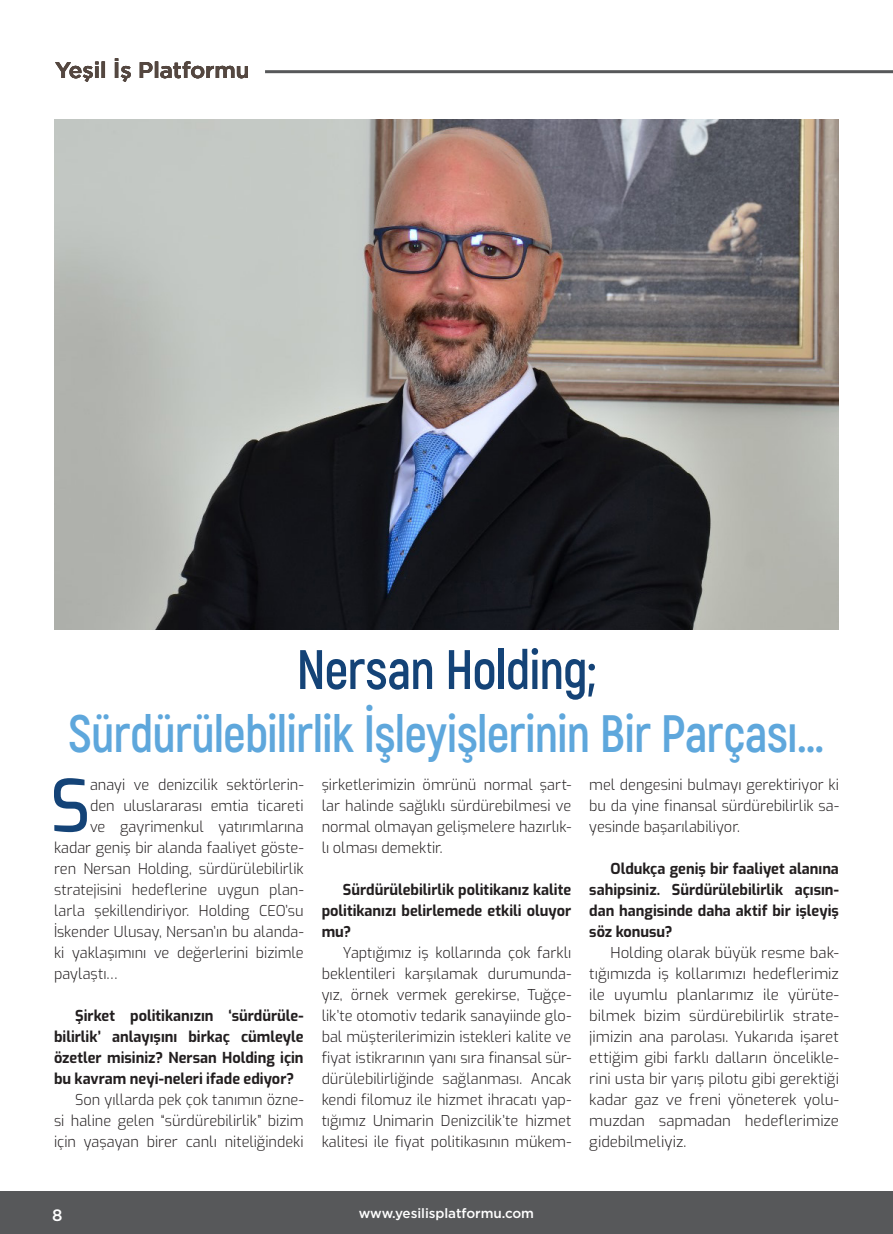
<style>
.page{position:relative;width:893px;height:1234px;background:#fff}
.page>*{position:absolute;margin:0;border:0;box-sizing:border-box;transform-origin:0 0}
.t1{font:500 72px "Exo";color:#144377}
.t2{font:700 55.5px "Akrobat";letter-spacing:-.02em;color:#144377;scale:.95 1}
.t3{font:700 52.5px "Akrobat";letter-spacing:-.02em;color:#5ea7dc;scale:.95 1}
.t4{font:500 22.5px "Gotham";color:#544740}
.t5{font:500 16.5px "Gotham";color:#fff}
.t6{font:300 15px/21px "Exo";color:#231f20;text-align:justify}
.t7{font:700 15px/21px "Exo";color:#231f20;text-align:justify}
.t8{font:500 13.5px "Gotham";letter-spacing:-.005em;color:#fff}
</style>
<div class="page">
<div style="left:0;top:1191px;width:893px;height:42px;background:#57585a"></div>
<hr style="left:265px;top:70px;width:628px;height:3px;background:#57585a">
<img style="left:54px;top:119px;width:785px;height:510px">
<p class="t4" style="left:55px;top:55px;width:196px">Yeşil İş Platformu</p>
<p class="t2" style="left:296px;top:635px;width:317px">Nersan Holding;</p>
<p class="t3" style="left:69px;top:700px;width:797px">Sürdürülebilirlik İşleyişlerinin Bir Parçası…</p>
<p class="t1" style="left:50px;top:753px;width:42px">S</p>
<p class="t6" style="left:90px;top:772px;width:215px">anayi ve denizcilik sektörlerin-</p>
<p class="t6" style="left:589px;top:772px;width:251px">mel dengesini bulmayı gerektiriyor ki bu da yine finansal sürdürebilirlik sa&shy;yesinde başarılabiliyor.</p>
<p class="t7" style="left:589px;top:856px;width:251px;text-indent:21px">Oldukça geniş bir faaliyet alanına sahipsiniz. Sürdürülebilirlik açısın&shy;dan hangisinde daha aktif bir işleyiş söz konusu?</p>
<p class="t6" style="left:589px;top:940px;width:251px;text-indent:21px">Holding olarak büyük resme bak&shy;tığımızda iş kollarımızı hedeflerimiz ile uyumlu planlarımız ile yürüte&shy;bilmek bizim sürdürebilirlik strate&shy;jimizin ana parolası. Yukarıda işaret ettiğim gibi farklı dalların öncelikle&shy;rini usta bir yarış pilotu gibi gerektiği kadar gaz ve freni yöneterek yolu&shy;muzdan sapmadan hedeflerimize gidebilmeliyiz.</p>
<p class="t6" style="left:322px;top:772px;width:251px">şirketlerimizin ömrünü normal şart&shy;lar halinde sağlıklı sürdürebilmesi ve normal olmayan gelişmelere hazırlık&shy;lı olması demektir.</p>
<p class="t7" style="left:322px;top:877px;width:251px;text-indent:21px">Sürdürülebilirlik politikanız kalite politikanızı belirlemede etkili oluyor mu?</p>
<p class="t6" style="left:322px;top:940px;width:251px;text-indent:21px">Yaptığımız iş kollarında çok farklı beklentileri karşılamak durumunda&shy;yız, örnek vermek gerekirse, Tuğçe&shy;lik’te otomotiv tedarik sanayiinde glo&shy;bal müşterilerimizin istekleri kalite ve fiyat istikrarının yanı sıra finansal sür&shy;dürülebilirliğinde sağlanması. Ancak kendi filomuz ile hizmet ihracatı yap&shy;tığımız Unimarin Denizcilik’te hizmet kalitesi ile fiyat politikasının mükem-</p>
<p class="t6" style="left:90px;top:793px;width:215px">den uluslararası emtia ticareti</p>
<p class="t6" style="left:90px;top:814px;width:215px">ve gayrimenkul yatırımlarına</p>
<p class="t6" style="left:54px;top:835px;width:251px">kadar geniş bir alanda faaliyet göste-</p>
<p class="t6" style="left:54px;top:856px;width:251px">ren Nersan Holding, sürdürülebilirlik</p>
<p class="t6" style="left:54px;top:877px;width:251px">stratejisini hedeflerine uygun plan-</p>
<p class="t6" style="left:54px;top:898px;width:251px">larla şekillendiriyor. Holding CEO’su</p>
<p class="t6" style="left:54px;top:919px;width:251px">İskender Ulusay, Nersan’ın bu alanda-</p>
<p class="t6" style="left:54px;top:940px;width:251px">ki yaklaşımını ve değerlerini bizimle</p>
<p class="t6" style="left:54px;top:961px;width:66px">paylaştı…</p>
<p class="t7" style="left:54px;top:1003px;width:251px;text-indent:21px">Şirket politikanızın ‘sürdürüle&shy;bilirlik’ anlayışını birkaç cümleyle özetler misiniz? Nersan Holding için bu kavram neyi-neleri ifade ediyor?</p>
<p class="t6" style="left:54px;top:1087px;width:251px;text-indent:21px">Son yıllarda pek çok tanımın özne&shy;si haline gelen “sürdürebilirlik” bizim için yaşayan birer canlı niteliğindeki</p>
<p class="t5" style="left:52px;top:1203px;width:12px">8</p>
<p class="t8" style="left:359px;top:1204px;width:177px">www.yesilisplatformu.com</p>
</div>
